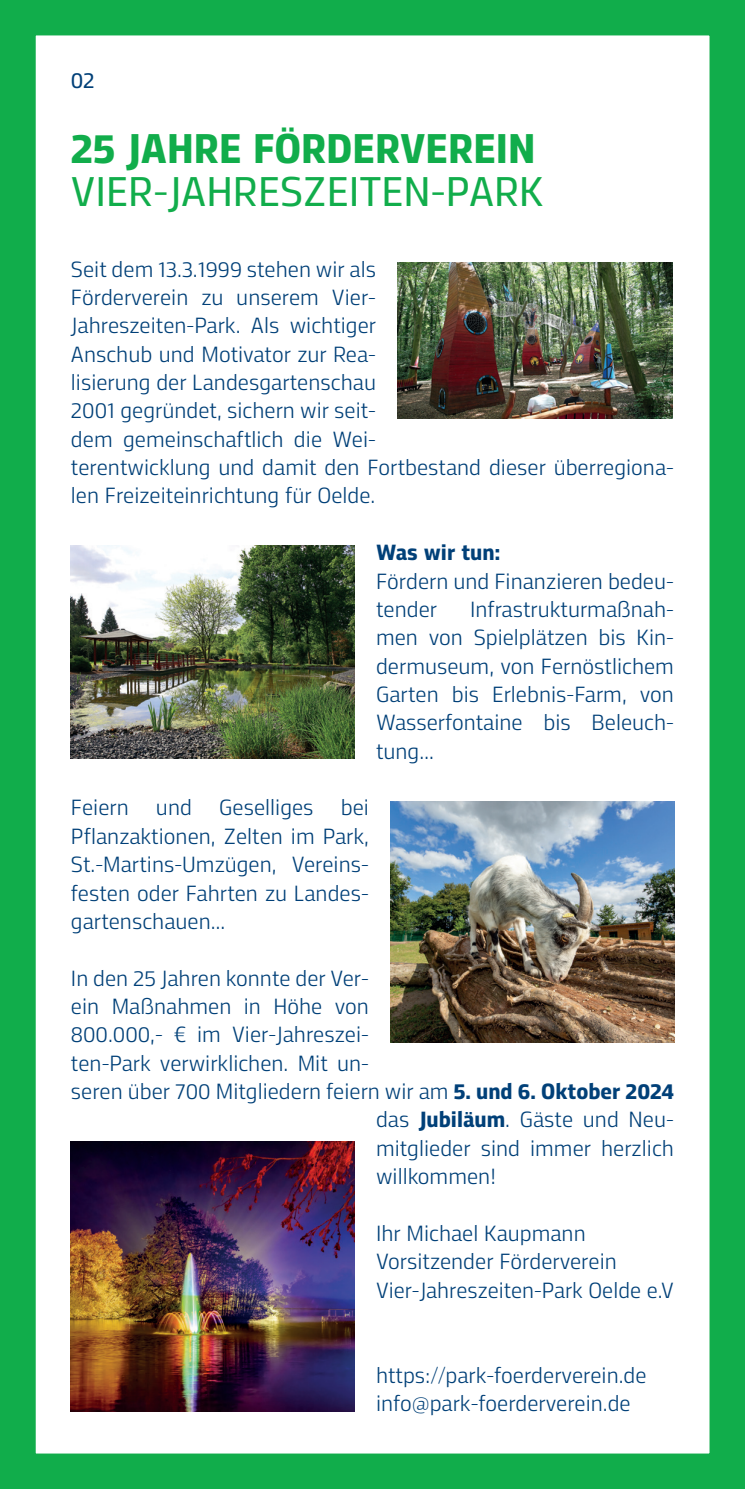
<style>
.page{position:relative;width:745px;height:1489px;background:#fff}
.page>*{position:absolute;margin:0;border:0;box-sizing:border-box;transform-origin:0 0}
.t1{font:42.5px "Dalle Set";color:#11ad4b}
.t2{font:700 42.5px "Dalle Set";color:#11ad4b}
.t3{font:300 22.5px/28.2px "Dalle Set";color:#014078}
.t4{font:700 22.5px "Dalle Set";color:#014078}
.t5{font:22.5px "Dalle Set";color:#014078}
.s1{font-weight:700}
</style>
<div class="page">
<img style="left:0;top:0;width:744px;height:1488px">
<p class="t5" style="left:71px;top:66px;width:25px">02</p>
<h1 class="t2" style="left:71px;top:122px;width:466px">25 JAHRE FÖRDERVEREIN</h1>
<h1 class="t1" style="left:71px;top:165px;width:473px">VIER-JAHRESZEITEN-PARK</h1>
<p class="t3" style="left:71px;top:254px;width:604px">Seit dem 13.3.1999 stehen wir als<br>Förderverein zu unserem Vier-<br>Jahreszeiten-Park. Als wichtiger<br>Anschub und Motivator zur Rea-<br>lisierung der Landesgartenschau<br>2001 gegründet, sichern wir seit-<br>dem gemeinschaftlich die Wei-<br>terentwicklung und damit den Fortbestand dieser überregiona&shy;len Freizeiteinrichtung für Oelde.</p>
<p class="t4" style="left:376px;top:538px;width:126px">Was wir tun:</p>
<p class="t3" style="left:376px;top:566px;width:299px">Fördern und Finanzieren bedeu&shy;tender</p>
<p class="t3" style="left:376px;top:594px;width:299px;text-align:justify;text-indent:94px">Infrastrukturmaßnah&shy;men von Spielplätzen bis Kin&shy;dermuseum, von Fernöstlichem Garten bis Erlebnis-Farm, von Wasserfontaine bis Beleuch&shy;tung…</p>
<p class="t3" style="left:71px;top:793px;width:299px;text-align:justify">Feiern und Geselliges bei Pflanzaktionen, Zelten im Park, St.-Martins-Umzügen, Vereins&shy;festen oder Fahrten zu Landes&shy;gartenschauen…</p>
<p class="t3" style="left:71px;top:963px;width:299px">In den 25 Jahren konnte der Ver-</p>
<p class="t3" style="left:71px;top:991px;width:299px">ein Maßnahmen in Höhe von</p>
<p class="t3" style="left:71px;top:1020px;width:299px">800.000,- € im Vier-Jahreszei-</p>
<p class="t3" style="left:71px;top:1048px;width:299px">ten-Park verwirklichen. Mit un-</p>
<p class="t3" style="left:71px;top:1076px;width:604px">seren über 700 Mitgliedern feiern wir am <span class="s1">5. und 6. Oktober 2024</span></p>
<p class="t3" style="left:376px;top:1105px;width:299px">das <span class="s1">Jubiläum</span>. Gäste und Neu-</p>
<p class="t3" style="left:376px;top:1133px;width:299px">mitglieder sind immer herzlich</p>
<p class="t3" style="left:376px;top:1161px;width:122px">willkommen!</p>
<p class="t3" style="left:376px;top:1218px;width:299px">Ihr Michael Kaupmann<br>Vorsitzender Förderverein<br>Vier-Jahreszeiten-Park Oelde e.V</p>
<p class="t3" style="left:376px;top:1360px;width:272px">https://park-foerderverein.de info@park-foerderverein.de</p>
</div>
